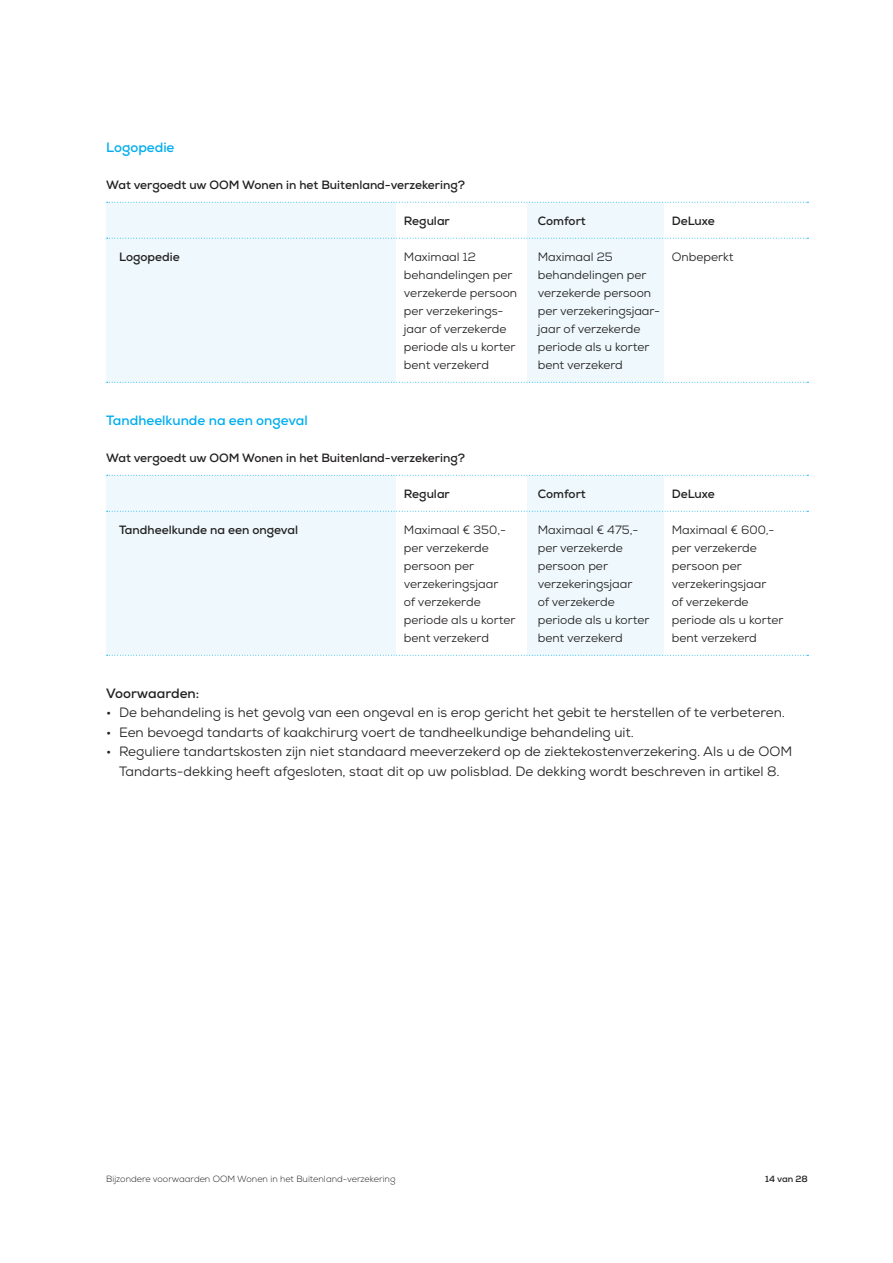
<style>
.page{position:relative;width:893px;height:1263px;background:#fff}
.page>*{position:absolute;margin:0;border:0;box-sizing:border-box;transform-origin:0 0}
.t1{font:13.5px/19.5px "Nexa";color:#221f1f;text-align:center}
.t2{font:700 13.5px "Nexa";color:#00adef}
.t3{font:700 13.5px "Nexa";color:#221f1f}
.t4{font:12px "Nexa";color:#221f1f}
.t5{font:700 12px "Nexa";color:#221f1f}
.t6{font:300 9px "Nexa";color:#221f1f}
.t7{font:700 9px "Nexa";color:#221f1f}
</style>
<div class="page">
<div style="left:527px;top:202px;width:136px;height:180px;background:#eef8fd"></div>
<div style="left:527px;top:475px;width:136px;height:180px;background:#eef8fd"></div>
<div style="left:106px;top:202px;width:289px;height:180px;background:#eef8fd"></div>
<div style="left:106px;top:475px;width:289px;height:180px;background:#eef8fd"></div>
<svg style="left:107px;top:202px;width:701px;height:1px"></svg>
<svg style="left:107px;top:238px;width:701px;height:1px"></svg>
<svg style="left:107px;top:382px;width:701px;height:1px"></svg>
<svg style="left:107px;top:475px;width:701px;height:1px"></svg>
<svg style="left:107px;top:511px;width:701px;height:1px"></svg>
<svg style="left:107px;top:655px;width:701px;height:1px"></svg>
<p class="t2" style="left:106px;top:140px;width:70px">Logopedie</p>
<p class="t5" style="left:106px;top:179px;width:360px">Wat vergoedt uw OOM Wonen in het Buitenland-verzekering?</p>
<p class="t5" style="left:404px;top:215px;width:47px">Regular</p>
<p class="t5" style="left:538px;top:215px;width:49px">Comfort</p>
<p class="t5" style="left:672px;top:215px;width:44px">DeLuxe</p>
<p class="t5" style="left:119px;top:251px;width:62px">Logopedie</p>
<p class="t4" style="left:404px;top:251px;width:73px">Maximaal 12</p>
<p class="t4" style="left:538px;top:251px;width:76px">Maximaal 25</p>
<p class="t4" style="left:672px;top:251px;width:63px">Onbeperkt</p>
<p class="t4" style="left:404px;top:269px;width:110px">behandelingen per</p>
<p class="t4" style="left:538px;top:269px;width:110px">behandelingen per</p>
<p class="t4" style="left:404px;top:287px;width:115px">verzekerde persoon</p>
<p class="t4" style="left:538px;top:287px;width:115px">verzekerde persoon</p>
<p class="t4" style="left:404px;top:305px;width:101px">per verzekerings-</p>
<p class="t4" style="left:538px;top:305px;width:124px">per verzekeringsjaar-</p>
<p class="t4" style="left:404px;top:323px;width:104px">jaar of verzekerde</p>
<p class="t4" style="left:538px;top:323px;width:104px">jaar of verzekerde</p>
<p class="t4" style="left:404px;top:341px;width:113px">periode als u korter</p>
<p class="t4" style="left:538px;top:341px;width:113px">periode als u korter</p>
<p class="t4" style="left:404px;top:359px;width:87px">bent verzekerd</p>
<p class="t4" style="left:538px;top:359px;width:87px">bent verzekerd</p>
<p class="t2" style="left:106px;top:413px;width:203px">Tandheelkunde na een ongeval</p>
<p class="t5" style="left:106px;top:452px;width:360px">Wat vergoedt uw OOM Wonen in het Buitenland-verzekering?</p>
<p class="t5" style="left:404px;top:488px;width:47px">Regular</p>
<p class="t5" style="left:538px;top:488px;width:49px">Comfort</p>
<p class="t5" style="left:672px;top:488px;width:44px">DeLuxe</p>
<p class="t5" style="left:119px;top:524px;width:181px">Tandheelkunde na een ongeval</p>
<p class="t4" style="left:404px;top:524px;width:104px">Maximaal € 350,-</p>
<p class="t4" style="left:538px;top:524px;width:102px">Maximaal € 475,-</p>
<p class="t4" style="left:672px;top:524px;width:104px">Maximaal € 600,-</p>
<p class="t4" style="left:404px;top:542px;width:86px">per verzekerde</p>
<p class="t4" style="left:538px;top:542px;width:86px">per verzekerde</p>
<p class="t4" style="left:672px;top:542px;width:86px">per verzekerde</p>
<p class="t4" style="left:404px;top:560px;width:72px">persoon per</p>
<p class="t4" style="left:538px;top:560px;width:72px">persoon per</p>
<p class="t4" style="left:672px;top:560px;width:72px">persoon per</p>
<p class="t4" style="left:404px;top:578px;width:96px">verzekeringsjaar</p>
<p class="t4" style="left:538px;top:578px;width:96px">verzekeringsjaar</p>
<p class="t4" style="left:672px;top:578px;width:96px">verzekeringsjaar</p>
<p class="t4" style="left:404px;top:596px;width:78px">of verzekerde</p>
<p class="t4" style="left:538px;top:596px;width:78px">of verzekerde</p>
<p class="t4" style="left:672px;top:596px;width:78px">of verzekerde</p>
<p class="t4" style="left:404px;top:614px;width:113px">periode als u korter</p>
<p class="t4" style="left:538px;top:614px;width:113px">periode als u korter</p>
<p class="t4" style="left:672px;top:614px;width:113px">periode als u korter</p>
<p class="t4" style="left:404px;top:632px;width:87px">bent verzekerd</p>
<p class="t4" style="left:538px;top:632px;width:87px">bent verzekerd</p>
<p class="t4" style="left:672px;top:632px;width:87px">bent verzekerd</p>
<p class="t3" style="left:106px;top:686px;width:95px">Voorwaarden:</p>
<p class="t1" style="left:106px;top:704px;width:680px">• De behandeling is het gevolg van een ongeval en is erop gericht het gebit te herstellen of te verbeteren.</p>
<p class="t1" style="left:106px;top:723px;width:529px">• Een bevoegd tandarts of kaakchirurg voert de tandheelkundige behandeling uit.</p>
<p class="t1" style="left:106px;top:743px;width:687px">• Reguliere tandartskosten zijn niet standaard meeverzekerd op de ziektekostenverzekering. Als u de OOM<br>Tandarts-dekking heeft afgesloten, staat dit op uw polisblad. De dekking wordt beschreven in artikel 8.</p>
<p class="t6" style="left:106px;top:1176px;width:291px">Bijzondere voorwaarden OOM Wonen in het Buitenland-verzekering</p>
<p class="t7" style="left:765px;top:1175px;width:44px">14 van 28</p>
</div>
